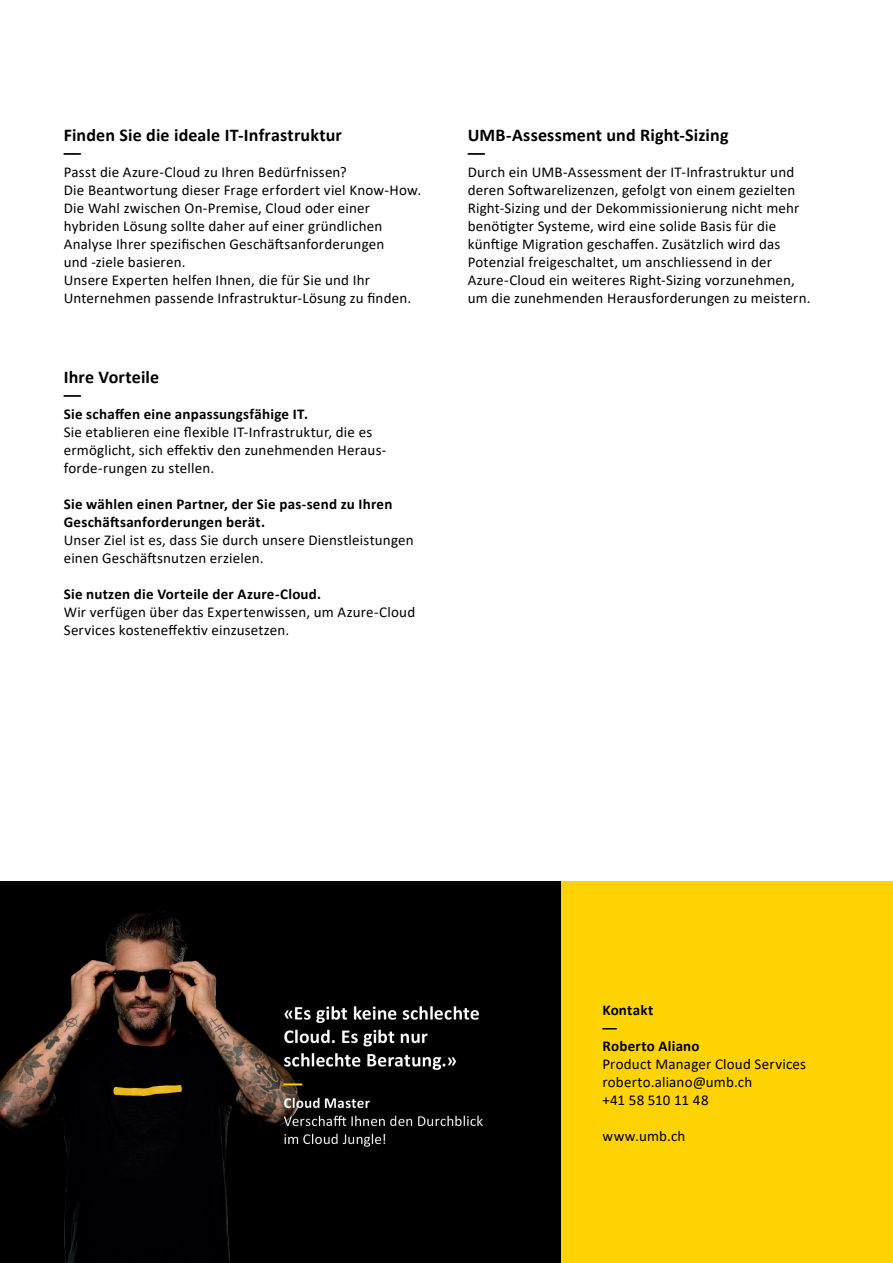
<style>
.page{position:relative;width:893px;height:1263px;background:#fff}
.page>*{position:absolute;margin:0;border:0;box-sizing:border-box;transform-origin:0 0}
.t1{font:700 18px/18px "Calibri";letter-spacing:.01em;color:#000}
.t2{font:15px/18px "Calibri";letter-spacing:.01em;color:#000}
.t3{font:700 15px/18px "Calibri";letter-spacing:.015em;color:#000}
</style>
<div class="page">
<div style="left:560px;top:882px;width:333px;height:381px;background:#fed304"></div>
<img style="left:0;top:882px;width:561px;height:381px">
<p class="t1" style="left:64px;top:126px;width:280px">Finden Sie die ideale IT-Infrastruktur ––</p>
<p class="t2" style="left:64px;top:163px;width:359px">Passt die Azure-Cloud zu Ihren Bedürfnissen?<br>Die Beantwortung dieser Frage erfordert viel Know-How.<br>Die Wahl zwischen On-Premise, Cloud oder einer hybriden Lösung sollte daher auf einer gründlichen Analyse Ihrer spezifischen Geschäftsanforderungen<br>und -ziele basieren.<br>Unsere Experten helfen Ihnen, die für Sie und Ihr Unternehmen passende Infrastruktur-Lösung zu finden.</p>
<p class="t1" style="left:64px;top:367px;width:97px">Ihre Vorteile ––</p>
<p class="t3" style="left:64px;top:404px;width:246px">Sie schaffen eine anpassungsfähige IT.</p>
<p class="t2" style="left:64px;top:422px;width:324px">Sie etablieren eine flexible IT-Infrastruktur, die es ermöglicht, sich effektiv den zunehmenden Heraus&shy;forde-rungen zu stellen.</p>
<p class="t3" style="left:64px;top:494px;width:330px">Sie wählen einen Partner, der Sie pas-send zu Ihren<br>Geschäftsanforderungen berät.</p>
<p class="t2" style="left:64px;top:530px;width:351px">Unser Ziel ist es, dass Sie durch unsere Dienstleistungen einen Geschäftsnutzen erzielen.</p>
<p class="t3" style="left:64px;top:584px;width:259px">Sie nutzen die Vorteile der Azure-Cloud.</p>
<p class="t2" style="left:64px;top:602px;width:353px">Wir verfügen über das Expertenwissen, um Azure-Cloud<br>Services kosteneffektiv einzusetzen.</p>
<p class="t1" style="left:468px;top:126px;width:262px">UMB-Assessment und Right-Sizing ––</p>
<p class="t2" style="left:468px;top:163px;width:344px">Durch ein UMB-Assessment der IT-Infrastruktur und deren Softwarelizenzen, gefolgt von einem gezielten Right-Sizing und der Dekommissionierung nicht mehr benötigter Systeme, wird eine solide Basis für die künftige Migration geschaffen. Zusätzlich wird das Potenzial freigeschaltet, um anschliessend in der Azure-Cloud ein weiteres Right-Sizing vorzunehmen, um die zunehmenden Herausforderungen zu meistern.</p>
<p class="t3" style="left:602px;top:1001px;width:99px">Kontakt<br>––<br>Roberto Aliano</p>
<p class="t2" style="left:602px;top:1054px;width:205px">Product Manager Cloud Services roberto.aliano@umb.ch<br>+41 58 510 11 48</p>
<p class="t2" style="left:602px;top:1126px;width:85px">www.umb.ch</p>
</div>
